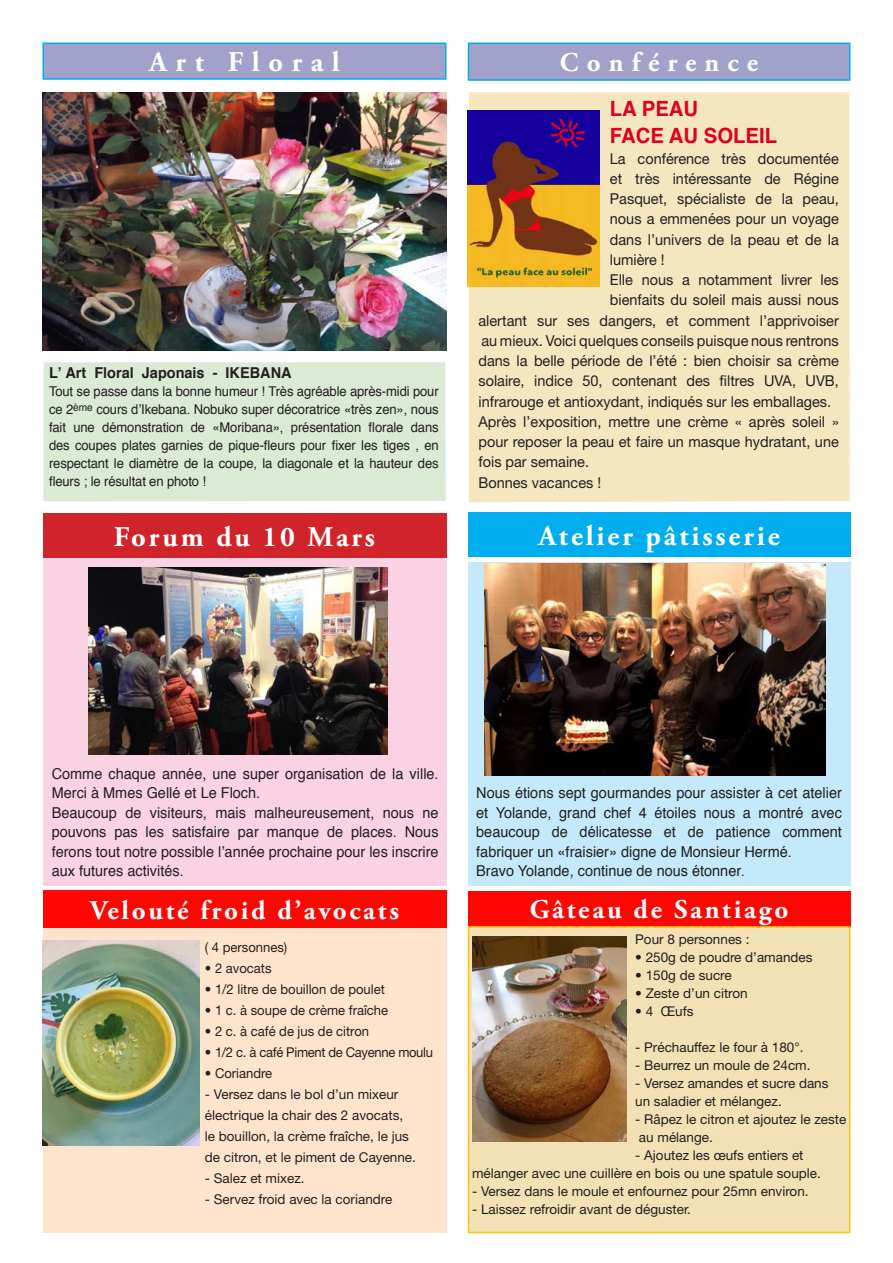
<style>
.page{position:relative;width:893px;height:1263px;background:#fff}
.page>*{position:absolute;margin:0;border:0;box-sizing:border-box;transform-origin:0 0}
.t1{font:700 28.5px "Adobe Garamond Pro";letter-spacing:.1em;color:#fff}
.t2{font:700 28.5px "Adobe Garamond Pro";letter-spacing:.3em;color:#fff}
.t3{font:700 27px "Adobe Garamond Pro";letter-spacing:.1em;color:#fff}
.t4{font:700 27px "Adobe Garamond Pro";letter-spacing:.3em;color:#fff}
.t5{font:700 21px "Helvetica";color:#e2001a}
.t6{font:15px/20.2px "Helvetica Neue";color:#231f20;text-align:justify}
.t7{font:15px/19.5px "Helvetica";color:#231f20;text-align:justify}
.t8{font:700 15px "Helvetica";color:#231f20}
.t9{font:13.5px/18px "Helvetica Neue";color:#231f20}
.t10{font:13.5px/18px "Helvetica";letter-spacing:-.01em;color:#231f20;text-align:justify}
.t11{font:13.5px "Helvetica Neue";letter-spacing:-.025em;color:#231f20}
.s1{font-size:13.5px}
</style>
<div class="page">
<div style="left:43px;top:43px;width:403px;height:36px;background:#a1a1ca"></div>
<div style="left:43px;top:43px;width:403px;height:37px;border:2px solid #00aeef"></div>
<div style="left:468px;top:43px;width:382px;height:37px;background:#a1a1ca"></div>
<div style="left:468px;top:43px;width:382px;height:38px;border:2px solid #00aeef"></div>
<div style="left:43px;top:362px;width:403px;height:140px;background:#daead5"></div>
<div style="left:467px;top:92px;width:383px;height:411px;background:#f4e6bf"></div>
<div style="left:43px;top:513px;width:403px;height:45px;background:#d1232a"></div>
<div style="left:43px;top:890px;width:403px;height:37px;background:#ff0603"></div>
<div style="left:468px;top:891px;width:382px;height:35px;background:#ff0603"></div>
<div style="left:468px;top:512px;width:382px;height:45px;background:#00aeef"></div>
<div style="left:43px;top:558px;width:404px;height:328px;background:#f9d3e3"></div>
<div style="left:468px;top:562px;width:382px;height:324px;background:#c3e9fa"></div>
<div style="left:43px;top:928px;width:403px;height:305px;background:#ffe4cd"></div>
<img style="left:468px;top:111px;width:132px;height:176px">
<div style="left:468px;top:926px;width:382px;height:307px;background:#f2e1b4;border:2px solid #fec210"></div>
<img style="left:473px;top:936px;width:154px;height:205px">
<img style="left:43px;top:93px;width:403px;height:258px">
<img style="left:485px;top:564px;width:341px;height:211px">
<img style="left:43px;top:940px;width:157px;height:205px">
<img style="left:89px;top:567px;width:299px;height:187px">
<p class="t2" style="left:149px;top:46px;width:192px">Art Floral</p>
<p class="t4" style="left:560px;top:47px;width:200px">Conférence</p>
<p class="t8" style="left:49px;top:360px;width:244px">L’ Art Floral Japonais - IKEBANA</p>
<p class="t10" style="left:49px;top:382px;width:391px">Tout se passe dans la bonne humeur ! Très agréable après-midi pour ce 2<sup>ème</sup> cours d’Ikebana. Nobuko super décoratrice «très zen», nous fait une démonstration de «Moribana», présentation florale dans des coupes plates garnies de pique-fleurs pour fixer les tiges , en respectant le diamètre de la coupe, la diagonale et la hauteur des fleurs ; le résultat en photo !</p>
<p class="t1" style="left:114px;top:520px;width:263px">Forum du 10 Mars</p>
<p class="t5" style="left:610px;top:92px;width:90px">LA PEAU</p>
<p class="t5" style="left:610px;top:119px;width:169px">FACE AU SOLEIL</p>
<p class="t6" style="left:610px;top:148px;width:230px">La conférence très documentée et très intéressante de Régine Pasquet, spécialiste de la peau, nous a emmenées pour un voyage dans l’univers de la peau et de la lumière !</p>
<p class="t6" style="left:610px;top:270px;width:230px">Elle nous a notamment livrer les</p>
<p class="t6" style="left:610px;top:290px;width:230px">bienfaits du soleil mais aussi nous</p>
<p class="t6" style="left:478px;top:310px;width:362px">alertant sur ses dangers, et comment l’apprivoiser</p>
<p class="t6" style="left:481px;top:330px;width:359px">au mieux. Voici quelques conseils puisque nous rentrons</p>
<p class="t6" style="left:478px;top:351px;width:362px">dans la belle période de l’été : bien choisir sa crème</p>
<p class="t6" style="left:478px;top:371px;width:362px">solaire, indice 50, contenant des filtres UVA, UVB,</p>
<p class="t6" style="left:478px;top:391px;width:354px">infrarouge et antioxydant, indiqués sur les emballages.</p>
<p class="t6" style="left:478px;top:411px;width:362px">Après l’exposition, mettre une crème « après soleil » pour reposer la peau et faire un masque hydratant, une fois par semaine.</p>
<p class="t6" style="left:478px;top:472px;width:124px">Bonnes vacances !</p>
<p class="t1" style="left:538px;top:519px;width:243px">Atelier pâtisserie</p>
<p class="t7" style="left:52px;top:764px;width:388px">Comme chaque année, une super organisation de la ville.<br>Merci à Mmes Gellé et Le Floch.</p>
<p class="t7" style="left:52px;top:803px;width:388px">Beaucoup de visiteurs, mais malheureusement, nous ne pouvons pas les satisfaire par manque de places. Nous ferons tout notre possible l’année prochaine pour les inscrire aux futures activités.</p>
<p class="t7" style="left:476px;top:784px;width:367px">Nous étions sept gourmandes pour assister à cet atelier et Yolande, grand chef 4 étoiles nous a montré avec beaucoup de délicatesse et de patience comment fabriquer un «fraisier» digne de Monsieur Hermé.</p>
<p class="t7" style="left:476px;top:862px;width:270px">Bravo Yolande, continue de nous étonner<span class="s1">.</span></p>
<p class="t3" style="left:90px;top:894px;width:310px">Velouté froid d’avocats</p>
<p class="t3" style="left:530px;top:894px;width:260px">Gâteau de Santiago</p>
<p class="t9" style="left:205px;top:938px;width:84px">( 4 personnes)</p>
<p class="t9" style="left:205px;top:959px;width:68px">• 2 avocats</p>
<p class="t9" style="left:205px;top:980px;width:181px">• 1/2 litre de bouillon de poulet</p>
<p class="t9" style="left:205px;top:1001px;width:185px">• 1 c. à soupe de crème fraîche</p>
<p class="t9" style="left:205px;top:1022px;width:166px">• 2 c. à café de jus de citron</p>
<p class="t11" style="left:205px;top:1044px;width:230px">• 1/2 c. à café Piment de Cayenne moulu</p>
<p class="t9" style="left:205px;top:1064px;width:69px">• Coriandre</p>
<p class="t9" style="left:205px;top:1085px;width:195px">- Versez dans le bol d’un mixeur</p>
<p class="t9" style="left:205px;top:1106px;width:200px">électrique la chair des 2 avocats,</p>
<p class="t9" style="left:205px;top:1127px;width:206px">le bouillon, la crème fraîche, le jus</p>
<p class="t9" style="left:205px;top:1148px;width:213px">de citron, et le piment de Cayenne.</p>
<p class="t9" style="left:205px;top:1169px;width:101px">- Salez et mixez.</p>
<p class="t9" style="left:205px;top:1190px;width:189px">- Servez froid avec la coriandre</p>
<p class="t9" style="left:635px;top:930px;width:116px">Pour 8 personnes :</p>
<p class="t9" style="left:635px;top:948px;width:179px">• 250g de poudre d’amandes</p>
<p class="t9" style="left:635px;top:966px;width:98px">• 150g de sucre</p>
<p class="t9" style="left:635px;top:984px;width:114px">• Zeste d’un citron</p>
<p class="t9" style="left:635px;top:1002px;width:60px">• 4 Œufs</p>
<p class="t9" style="left:635px;top:1038px;width:170px">- Préchauffez le four à 180°.</p>
<p class="t9" style="left:635px;top:1056px;width:177px">- Beurrez un moule de 24cm.</p>
<p class="t9" style="left:635px;top:1074px;width:195px">- Versez amandes et sucre dans</p>
<p class="t9" style="left:635px;top:1092px;width:148px">un saladier et mélangez.</p>
<p class="t9" style="left:635px;top:1110px;width:213px">- Râpez le citron et ajoutez le zeste au mélange.</p>
<p class="t9" style="left:635px;top:1146px;width:170px">- Ajoutez les œufs entiers et</p>
<p class="t9" style="left:472px;top:1164px;width:350px">mélanger avec une cuillère en bois ou une spatule souple.</p>
<p class="t9" style="left:472px;top:1182px;width:338px">- Versez dans le moule et enfournez pour 25mn environ.</p>
<p class="t9" style="left:472px;top:1200px;width:221px">- Laissez refroidir avant de déguster.</p>
</div>
